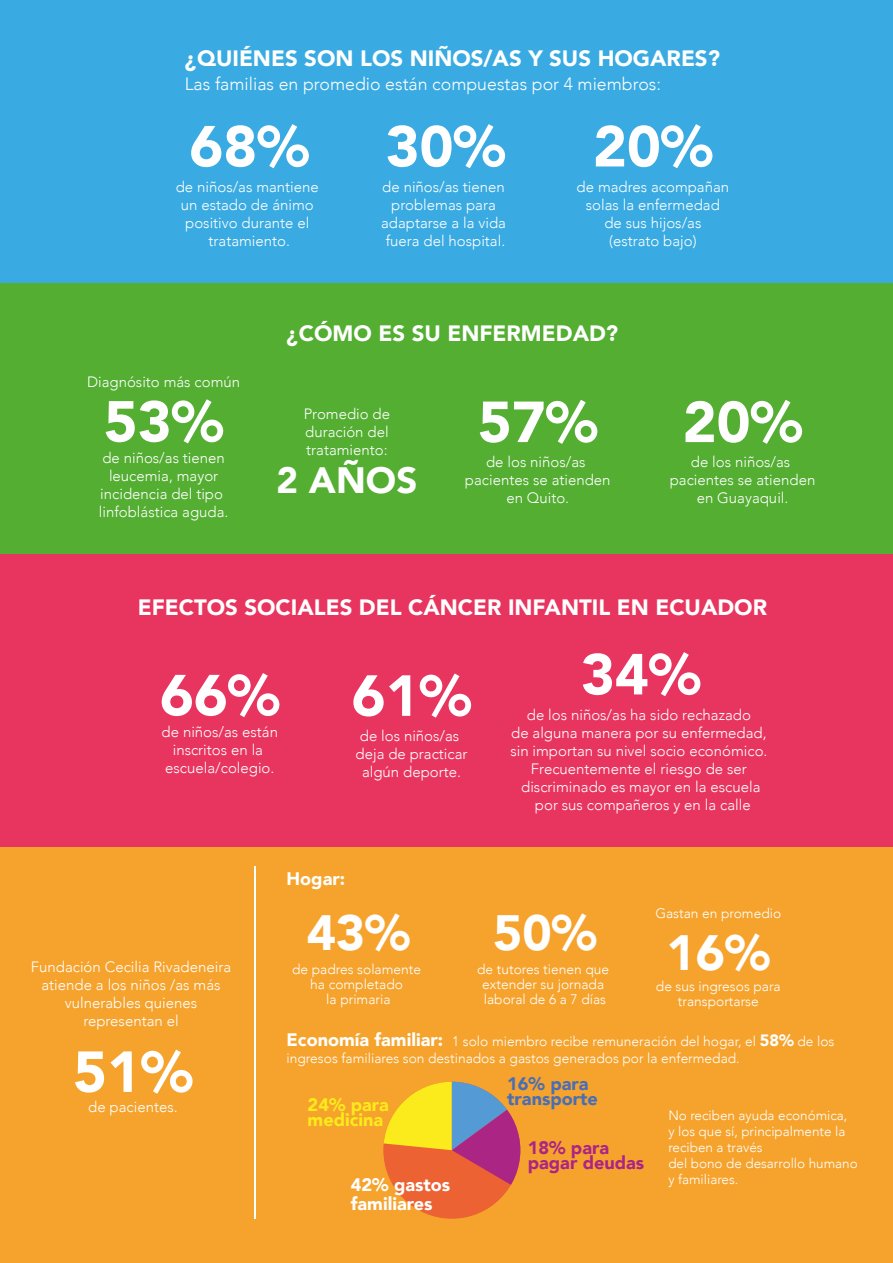
<style>
.page{position:relative;width:893px;height:1263px;background:#fff}
.page>*{position:absolute;margin:0;border:0;box-sizing:border-box;transform-origin:0 0}
.t1{font:900 57.3px "Avenir";color:#fff}
.t2{font:900 49.5px "Avenir";color:#fff}
.t3{font:900 36.6px "Avenir";color:#fff}
.t4{font:900 22.2px "Avenir";color:#fff}
.t5{font:900 18.15px/18.9px "Avenir";color:#fff}
.t6{font:900 18.15px/15.5px "Avenir";color:#ab2585}
.t7{font:900 18.15px/15.5px "Avenir";color:#496eb4}
.t8{font:900 18.15px/15.5px "Avenir";color:#fbea1c}
.t9{font:300 17.7px "Avenir";color:#fff}
.t10{font:300 15px/18px "Avenir";color:#fff;text-align:center}
.t11{font:300 13.8px/15px "Avenir";color:#fff;text-align:center}
.t12{font:300 13.5px/16.2px "Avenir";color:#fff}
.s1{font-weight:900;font-size:18.15px}
.s2{font-weight:900;font-size:16.35px}
</style>
<div class="page">
<div style="left:0;top:0;width:893px;height:284px;background:#39abe2"></div>
<div style="left:0;top:284px;width:893px;height:273px;background:#53ae32"></div>
<div style="left:0;top:554px;width:893px;height:296px;background:#e8355f"></div>
<div style="left:0;top:847px;width:893px;height:416px;background:#f6a32d"></div>
<hr style="left:254px;top:866px;width:2px;height:353px;background:#fff">
<div style="left:383px;top:1082px;width:137px;height:137px;background:#ec6232;border-radius:50%"></div>
<svg style="left:383px;top:1082px;width:137px;height:106px"></svg>
<h3 class="t4" style="left:185px;top:39px;width:537px">¿QUIÉNES SON LOS NIÑOS/AS Y SUS HOGARES?</h3>
<p class="t9" style="left:185px;top:73px;width:478px">Las familias en promedio están compuestas por 4 miembros:</p>
<h1 class="t1" style="left:189px;top:97px;width:121px">68%</h1>
<p class="t10" style="left:181px;top:195px;width:134px">un estado de ánimo positivo durante el tratamiento.</p>
<p class="t10" style="left:176px;top:177px;width:145px">de niños/as mantiene</p>
<h1 class="t1" style="left:386px;top:97px;width:121px">30%</h1>
<p class="t10" style="left:381px;top:195px;width:126px">problemas para adaptarse a la vida fuera del hospital.</p>
<p class="t10" style="left:382px;top:177px;width:124px">de niños/as tienen</p>
<h1 class="t1" style="left:593px;top:97px;width:121px">20%</h1>
<p class="t10" style="left:586px;top:195px;width:135px">solas la enfermedad de sus hijos/as (estrato bajo)</p>
<p class="t10" style="left:577px;top:177px;width:154px">de madres acompañan</p>
<p class="t10" style="left:87px;top:373px;width:155px">Diagnósito más común</p>
<h1 class="t1" style="left:104px;top:373px;width:121px">53%</h1>
<p class="t10" style="left:99px;top:467px;width:131px">leucemia, mayor incidencia del tipo linfoblástica aguda.</p>
<p class="t10" style="left:102px;top:449px;width:124px">de niños/as tienen</p>
<h3 class="t4" style="left:287px;top:314px;width:333px">¿CÓMO ES SU ENFERMEDAD?</h3>
<p class="t10" style="left:304px;top:404px;width:88px;text-align:justify">Promedio de duración del tratamiento:</p>
<h1 class="t1" style="left:478px;top:373px;width:121px">57%</h1>
<p class="t10" style="left:465px;top:453px;width:147px">de los niños/as pacientes se atienden en Quito.</p>
<h3 class="t3" style="left:276px;top:449px;width:142px">2 AÑOS</h3>
<h1 class="t1" style="left:683px;top:373px;width:121px">20%</h1>
<p class="t10" style="left:670px;top:453px;width:147px">de los niños/as pacientes se atienden en Guayaquil.</p>
<h3 class="t4" style="left:138px;top:588px;width:631px">EFECTOS SOCIALES DEL CÁNCER INFANTIL EN ECUADOR</h3>
<h1 class="t1" style="left:160px;top:646px;width:121px">66%</h1>
<p class="t10" style="left:162px;top:722px;width:118px">de niños/as están inscritos en la escuela/colegio.</p>
<h1 class="t1" style="left:352px;top:647px;width:121px">61%</h1>
<p class="t10" style="left:356px;top:727px;width:113px">de los niños/as deja de practicar algún deporte.</p>
<h1 class="t1" style="left:581px;top:625px;width:121px">34%</h1>
<p class="t10" style="left:510px;top:723px;width:259px">de alguna manera por su enfermedad, sin importan su nivel socio económico.<br>Frecuentemente el riesgo de ser discriminado es mayor en la escuela por sus compañeros y en la calle</p>
<p class="t10" style="left:527px;top:705px;width:226px">de los niños/as ha sido rechazado</p>
<p class="t10" style="left:31px;top:958px;width:202px">Fundación Cecilia Rivadeneira atiende a los niños /as más vulnerables quienes representan el</p>
<h1 class="t1" style="left:73px;top:1023px;width:121px">51%</h1>
<p class="t10" style="left:88px;top:1098px;width:91px">de pacientes.</p>
<p class="t5" style="left:287px;top:869px;width:60px">Hogar:</p>
<h2 class="t2" style="left:307px;top:890px;width:105px">43%</h2>
<p class="t11" style="left:292px;top:962px;width:130px">de padres solamente ha completado<br>la primaria</p>
<h2 class="t2" style="left:493px;top:890px;width:105px">50%</h2>
<p class="t11" style="left:477px;top:962px;width:133px">de tutores tienen que extender su jornada laboral de 6 a 7 días</p>
<p class="t11" style="left:655px;top:906px;width:127px">Gastan en promedio</p>
<h2 class="t2" style="left:667px;top:910px;width:105px">16%</h2>
<p class="t11" style="left:656px;top:979px;width:126px">de sus ingresos para transportarse</p>
<p class="t11" style="left:287px;top:1033px;width:549px;line-height:16.5px;text-align:left"><span class="s1">Economía familiar:</span> 1 solo miembro recibe remuneración del hogar, el <span class="s2">58%</span> de los ingresos familiares son destinados a gastos generados por la enfermedad.</p>
<p class="t8" style="left:308px;top:1096px;width:83px">24% para medicina</p>
<p class="t5" style="left:351px;top:1175px;width:101px">42% gastos familiares</p>
<p class="t7" style="left:507px;top:1075px;width:92px">16% para transporte</p>
<p class="t6" style="left:528px;top:1139px;width:118px">18% para pagar deudas</p>
<p class="t12" style="left:668px;top:1107px;width:191px">No reciben ayuda económica,<br>y los que sí, principalmente la reciben a través<br>del bono de desarrollo humano y familiares.</p>
</div>
